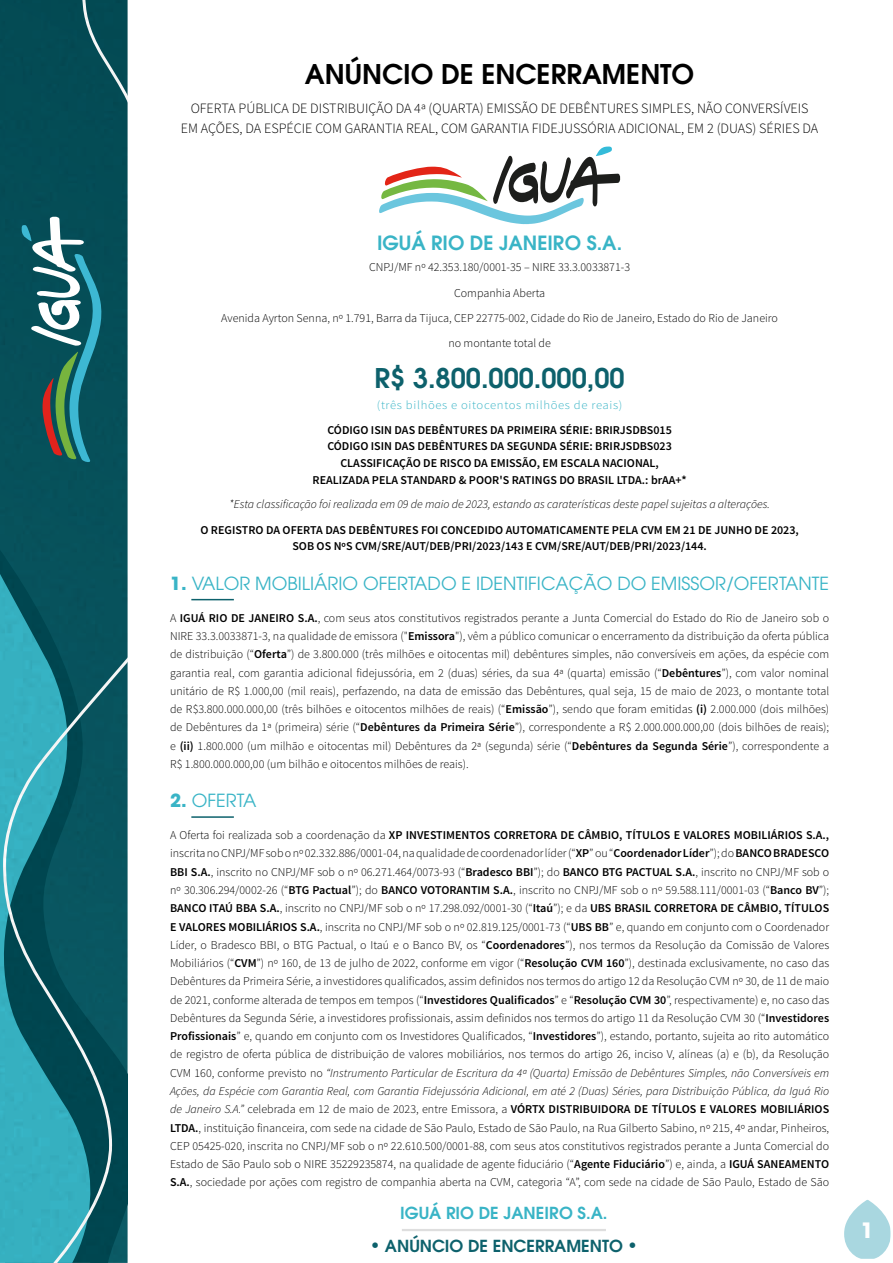
<style>
.page{position:relative;width:893px;height:1263px;background:#fff}
.page>*{position:absolute;margin:0;border:0;box-sizing:border-box;transform-origin:0 0}
.t1{font:600 27px "ITC Avant Garde Pro";color:#000}
.t2{font:600 27px "ITC Avant Garde Pro";color:#0d616c}
.t3{font:700 21px "ITC Avant Garde Pro";color:#fff}
.t4{font:600 19.5px "ITC Avant Garde Pro";color:#39b4c6}
.t5{font:18px "ITC Avant Garde Pro";color:#39b4c6}
.t6{font:600 16.5px "ITC Avant Garde Pro";color:#0d616c}
.t7{font:600 16.5px "ITC Avant Garde Pro";color:#39b4c6}
.t8{font:300 14.25px/20.2px "Source Sans Pro";color:#000;text-align:center}
.t9{font:300 12px/18.3px "Source Sans Pro";color:#000;text-align:justify}
.t10{font:600 12px/16.8px "Source Sans Pro";color:#000;text-align:center}
.t11{font:italic 300 12px "Source Sans Pro";color:#000}
.t12{font:300 12px "Source Sans Pro";letter-spacing:.05em;color:#39b4c6;scale:1.06 1}
.s1{font-weight:700}
.s2{font-weight:600}
.s3{font-style:italic}
.s4{font-size:18px}
</style>
<div class="page">
<hr style="left:402px;top:1229px;width:204px;height:2px;background:#ccc">
<img style="left:0;top:0;width:128px;height:1263px">
<svg style="left:21px;top:216px;width:83px;height:248px"></svg>
<svg style="left:844px;top:1200px;width:46px;height:59px"></svg>
<hr style="left:191px;top:599px;width:43px;height:1px;background:#0d616c">
<hr style="left:191px;top:816px;width:43px;height:2px;background:#0d616c">
<svg style="left:379px;top:147px;width:241px;height:78px"></svg>
<h1 class="t1" style="left:305px;top:56px;width:391px">ANÚNCIO DE ENCERRAMENTO</h1>
<p class="t8" style="left:181px;top:98px;width:639px">OFERTA PÚBLICA DE DISTRIBUIÇÃO DA 4ª (QUARTA) EMISSÃO DE DEBÊNTURES SIMPLES, NÃO CONVERSÍVEIS<br>EM AÇÕES, DA ESPÉCIE COM GARANTIA REAL, COM GARANTIA FIDEJUSSÓRIA ADICIONAL, EM 2 (DUAS) SÉRIES DA</p>
<h3 class="t4" style="left:377px;top:230px;width:247px">IGUÁ RIO DE JANEIRO S.A.</h3>
<p class="t9" style="left:221px;top:255px;width:558px;line-height:25.3px;text-align:center">CNPJ/MF nº 42.353.180/0001-35 – NIRE 33.3.0033871-3<br>Companhia Aberta<br>Avenida Ayrton Senna, nº 1.791, Barra da Tijuca, CEP 22775-002, Cidade do Rio de Janeiro, Estado do Rio de Janeiro no montante total de</p>
<h1 class="t2" style="left:375px;top:360px;width:252px">R$ 3.800.000.000,00</h1>
<p class="t12" style="left:377px;top:398px;width:233px">(três bilhões e oitocentos milhões de reais)</p>
<p class="t10" style="left:312px;top:422px;width:376px">CÓDIGO ISIN DAS DEBÊNTURES DA PRIMEIRA SÉRIE: BRIRJSDBS015<br>CÓDIGO ISIN DAS DEBÊNTURES DA SEGUNDA SÉRIE: BRIRJSDBS023<br>CLASSIFICAÇÃO DE RISCO DA EMISSÃO, EM ESCALA NACIONAL, REALIZADA PELA STANDARD &amp; POOR'S RATINGS DO BRASIL LTDA.: brAA+*</p>
<p class="t11" style="left:229px;top:497px;width:542px">*Esta classificação foi realizada em 09 de maio de 2023, estando as caraterísticas deste papel sujeitas a alterações.</p>
<p class="t10" style="left:200px;top:522px;width:600px">O REGISTRO DA OFERTA DAS DEBÊNTURES FOI CONCEDIDO AUTOMATICAMENTE PELA CVM EM 21 DE JUNHO DE 2023,<br>SOB OS NºS CVM/SRE/AUT/DEB/PRI/2023/143 E CVM/SRE/AUT/DEB/PRI/2023/144.</p>
<h3 class="t5" style="left:170px;top:572px;width:661px"><span class="s1">1.</span> VALOR MOBILIÁRIO OFERTADO E IDENTIFICAÇÃO DO EMISSOR/OFERTANTE</h3>
<p class="t9" style="left:170px;top:609px;width:661px">A <span class="s2">IGUÁ RIO DE JANEIRO S.A.</span>, com seus atos constitutivos registrados perante a Junta Comercial do Estado do Rio de Janeiro sob o NIRE 33.3.0033871-3, na qualidade de emissora ("<span class="s2">Emissora</span>"), vêm a público comunicar o encerramento da distribuição da oferta pública de distribuição (“<span class="s2">Oferta</span>”) de 3.800.000 (três milhões e oitocentas mil) debêntures simples, não conversíveis em ações, da espécie com garantia real, com garantia adicional fidejussória, em 2 (duas) séries, da sua 4ª (quarta) emissão (“<span class="s2">Debêntures</span>”), com valor nominal unitário de R$ 1.000,00 (mil reais), perfazendo, na data de emissão das Debêntures, qual seja, 15 de maio de 2023, o montante total de R$3.800.000.000,00 (três bilhões e oitocentos milhões de reais) (“<span class="s2">Emissão</span>”), sendo que foram emitidas <span class="s2">(i)</span> 2.000.000 (dois milhões) de Debêntures da 1ª (primeira) série (“<span class="s2">Debêntures da Primeira Série</span>”), correspondente a R$ 2.000.000.000,00 (dois bilhões de reais); e <span class="s2">(ii)</span> 1.800.000 (um milhão e oitocentas mil) Debêntures da 2ª (segunda) série (“<span class="s2">Debêntures da Segunda Série</span>”), correspondente a R$ 1.800.000.000,00 (um bilhão e oitocentos milhões de reais).</p>
<h3 class="t5" style="left:170px;top:789px;width:88px"><span class="s1">2.</span> OFERTA</h3>
<p class="t9" style="left:170px;top:826px;width:661px">A Oferta foi realizada sob a coordenação da <span class="s2">XP INVESTIMENTOS CORRETORA DE CÂMBIO, TÍTULOS E VALORES MOBILIÁRIOS S.A., </span>inscrita no CNPJ/MF sob o nº 02.332.886/0001-04, na qualidade de coordenador líder (“<span class="s2">XP</span>” ou “<span class="s2">Coordenador Líder</span>”); do <span class="s2">BANCO BRADESCO BBI S.A.</span>, inscrito no CNPJ/MF sob o nº 06.271.464/0073-93 (“<span class="s2">Bradesco BBI</span>”); do <span class="s2">BANCO BTG PACTUAL S.A.</span>, inscrito no CNPJ/MF sob o nº 30.306.294/0002-26 (“<span class="s2">BTG Pactual</span>”); do <span class="s2">BANCO VOTORANTIM S.A.</span>, inscrito no CNPJ/MF sob o nº 59.588.111/0001-03 (“<span class="s2">Banco BV</span>”); <span class="s2">BANCO ITAÚ BBA S.A.</span>, inscrito no CNPJ/MF sob o nº 17.298.092/0001-30 (“<span class="s2">Itaú</span>”); e da <span class="s2">UBS BRASIL CORRETORA DE CÂMBIO, TÍTULOS E VALORES MOBILIÁRIOS S.A.</span>, inscrita no CNPJ/MF sob o nº 02.819.125/0001-73 (“<span class="s2">UBS BB</span>” e, quando em conjunto com o Coordenador Líder, o Bradesco BBI, o BTG Pactual, o Itaú e o Banco BV, os “<span class="s2">Coordenadores</span>”), nos termos da Resolução da Comissão de Valores Mobiliários (“<span class="s2">CVM</span>”) nº 160, de 13 de julho de 2022, conforme em vigor (“<span class="s2">Resolução CVM 160</span>”), destinada exclusivamente, no caso das Debêntures da Primeira Série, a investidores qualificados, assim definidos nos termos do artigo 12 da Resolução CVM nº 30, de 11 de maio de 2021, conforme alterada de tempos em tempos (“<span class="s2">Investidores Qualificados</span>” e “<span class="s2">Resolução CVM 30</span>”, respectivamente) e, no caso das Debêntures da Segunda Série, a investidores profissionais, assim definidos nos termos do artigo 11 da Resolução CVM 30 (“<span class="s2">Investidores Profissionais</span>” e, quando em conjunto com os Investidores Qualificados, “<span class="s2">Investidores</span>”), estando, portanto, sujeita ao rito automático de registro de oferta pública de distribuição de valores mobiliários, nos termos do artigo 26, inciso V, alíneas (a) e (b), da Resolução CVM 160, conforme previsto no <span class="s3">“Instrumento Particular de Escritura da 4ª (Quarta) Emissão de Debêntures Simples, não Conversíveis em Ações, da Espécie com Garantia Real, com Garantia Fidejussória Adicional, em até 2 (Duas) Séries, para Distribuição Pública, da Iguá Rio de Janeiro S.A.”</span> celebrada em 12 de maio de 2023, entre Emissora, a <span class="s2">VÓRTX DISTRIBUIDORA DE TÍTULOS E VALORES MOBILIÁRIOS LTDA.</span>, instituição financeira, com sede na cidade de São Paulo, Estado de São Paulo, na Rua Gilberto Sabino, nº 215, 4º andar, Pinheiros, CEP 05425-020, inscrita no CNPJ/MF sob o nº 22.610.500/0001-88, com seus atos constitutivos registrados perante a Junta Comercial do Estado de São Paulo sob o NIRE 35229235874, na qualidade de agente fiduciário (“<span class="s2">Agente Fiduciário</span>”) e, ainda, a <span class="s2">IGUÁ SANEAMENTO S.A.</span>, sociedade por ações com registro de companhia aberta na CVM, categoria “A”, com sede na cidade de São Paulo, Estado de São</p>
<h3 class="t7" style="left:400px;top:1202px;width:209px">IGUÁ RIO DE JANEIRO S.A.</h3>
<h3 class="t6" style="left:370px;top:1235px;width:269px"><span class="s4">•</span> ANÚNCIO DE ENCERRAMENTO <span class="s4">•</span></h3>
<h2 class="t3" style="left:861px;top:1216px;width:14px">1</h2>
</div>
